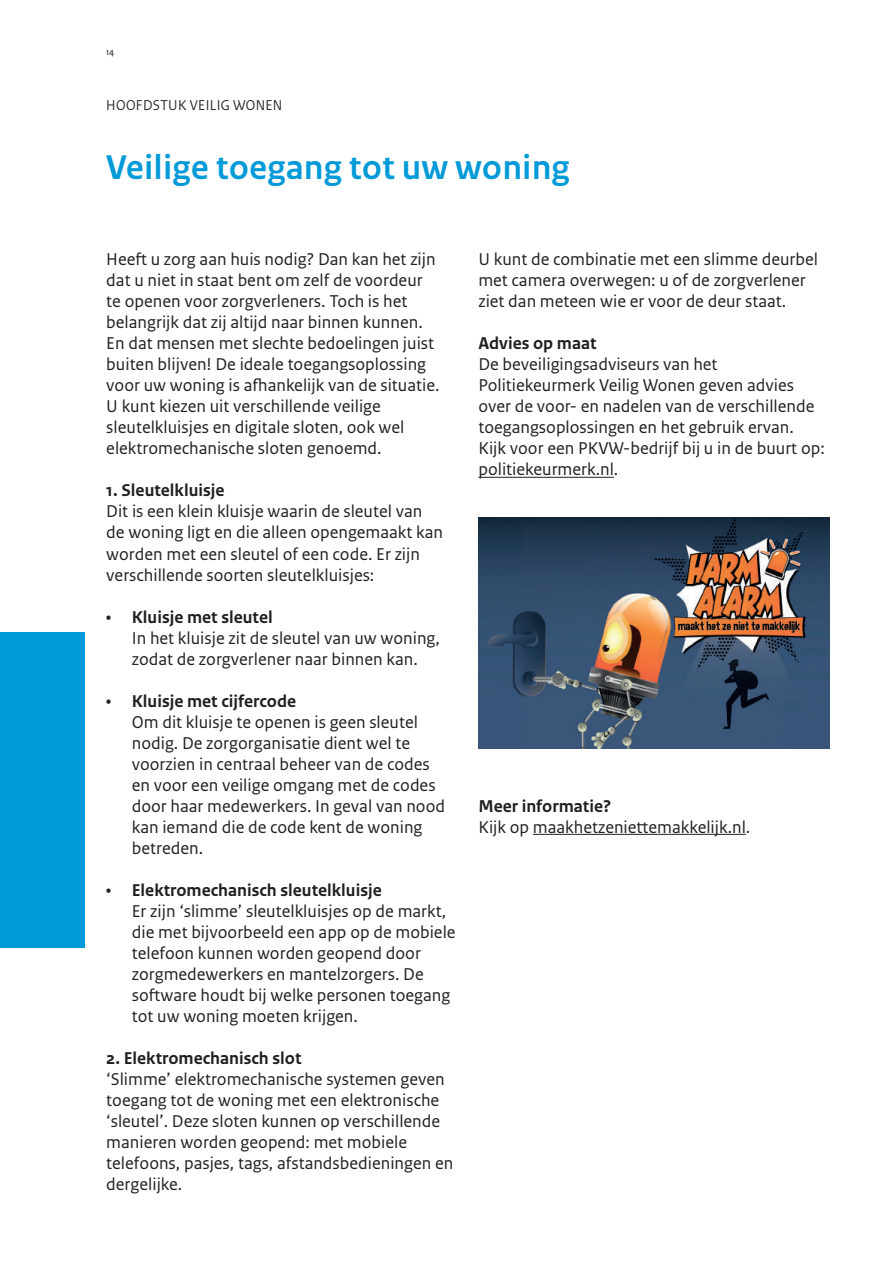
<style>
.page{position:relative;width:893px;height:1263px;background:#fff}
.page>*{position:absolute;margin:0;border:0;box-sizing:border-box;transform-origin:0 0}
.t1{font:700 36px "Rijksoverheid Sans Heading";letter-spacing:.02em;color:#009ad9}
.t2{font:18px/21px "Rijksoverheid Sans Text";color:#231f20}
.t3{font:700 18px "Rijksoverheid Sans Text";color:#231f20}
.t4{font:15px "Rijksoverheid Sans Heading";letter-spacing:.025em;color:#231f20}
.t5{font:9.75px "Profile";color:#231f20}
</style>
<div class="page">
<div style="left:0;top:632px;width:85px;height:316px;background:#009ad9"></div>
<hr style="left:478px;top:477px;width:136px;height:1px;background:#231f20">
<hr style="left:533px;top:834px;width:213px;height:1px;background:#231f20">
<img style="left:478px;top:517px;width:351px;height:231px">
<p class="t5" style="left:106px;top:47px;width:9px">14</p>
<p class="t4" style="left:106px;top:96px;width:178px">HOOFDSTUK VEILIG WONEN</p>
<h1 class="t1" style="left:106px;top:147px;width:465px">Veilige toegang tot uw woning</h1>
<p class="t2" style="left:106px;top:249px;width:335px">Heeft u zorg aan huis nodig? Dan kan het zijn dat u niet in staat bent om zelf de voordeur te openen voor zorgverleners. Toch is het belangrijk dat zij altijd naar binnen kunnen.<br>En dat mensen met slechte bedoelingen juist buiten blijven! De ideale toegangsoplossing voor uw woning is afhankelijk van de situatie.<br>U kunt kiezen uit verschillende veilige sleutelkluisjes en digitale sloten, ook wel elektromechanische sloten genoemd.</p>
<p class="t3" style="left:106px;top:480px;width:120px">1. Sleutelkluisje</p>
<p class="t2" style="left:106px;top:501px;width:338px">Dit is een klein kluisje waarin de sleutel van de woning ligt en die alleen opengemaakt kan worden met een sleutel of een code. Er zijn verschillende soorten sleutelkluisjes:</p>
<p class="t3" style="left:106px;top:606px;width:168px">• Kluisje met sleutel</p>
<p class="t2" style="left:132px;top:627px;width:310px">In het kluisje zit de sleutel van uw woning, zodat de zorgverlener naar binnen kan.</p>
<p class="t3" style="left:106px;top:690px;width:192px">• Kluisje met cijfercode</p>
<p class="t2" style="left:132px;top:711px;width:315px">Om dit kluisje te openen is geen sleutel nodig. De zorgorganisatie dient wel te voorzien in centraal beheer van de codes en voor een veilige omgang met de codes door haar medewerkers. In geval van nood kan iemand die de code kent de woning betreden.</p>
<p class="t3" style="left:106px;top:879px;width:277px">• Elektromechanisch sleutelkluisje</p>
<p class="t2" style="left:132px;top:900px;width:325px">Er zijn ‘slimme’ sleutelkluisjes op de markt, die met bijvoorbeeld een app op de mobiele telefoon kunnen worden geopend door zorgmedewerkers en mantelzorgers. De software houdt bij welke personen toegang tot uw woning moeten krijgen.</p>
<p class="t3" style="left:106px;top:1047px;width:197px">2. Elektromechanisch slot</p>
<p class="t2" style="left:106px;top:1068px;width:349px">‘Slimme’ elektromechanische systemen geven toegang tot de woning met een elektronische ‘sleutel’. Deze sloten kunnen op verschillende manieren worden geopend: met mobiele telefoons, pasjes, tags, afstandsbedieningen en dergelijke.</p>
<p class="t2" style="left:478px;top:249px;width:341px">U kunt de combinatie met een slimme deurbel met camera overwegen: u of de zorgverlener ziet dan meteen wie er voor de deur staat.</p>
<p class="t3" style="left:478px;top:333px;width:120px">Advies op maat</p>
<p class="t2" style="left:478px;top:354px;width:348px">De beveiligingsadviseurs van het Politiekeurmerk Veilig Wonen geven advies over de voor- en nadelen van de verschillende toegangsoplossingen en het gebruik ervan.<br>Kijk voor een PKVW-bedrijf bij u in de buurt op: politiekeurmerk.nl.</p>
<p class="t3" style="left:478px;top:795px;width:134px">Meer informatie?</p>
<p class="t2" style="left:478px;top:816px;width:273px">Kijk op maakhetzeniettemakkelijk.nl.</p>
</div>
